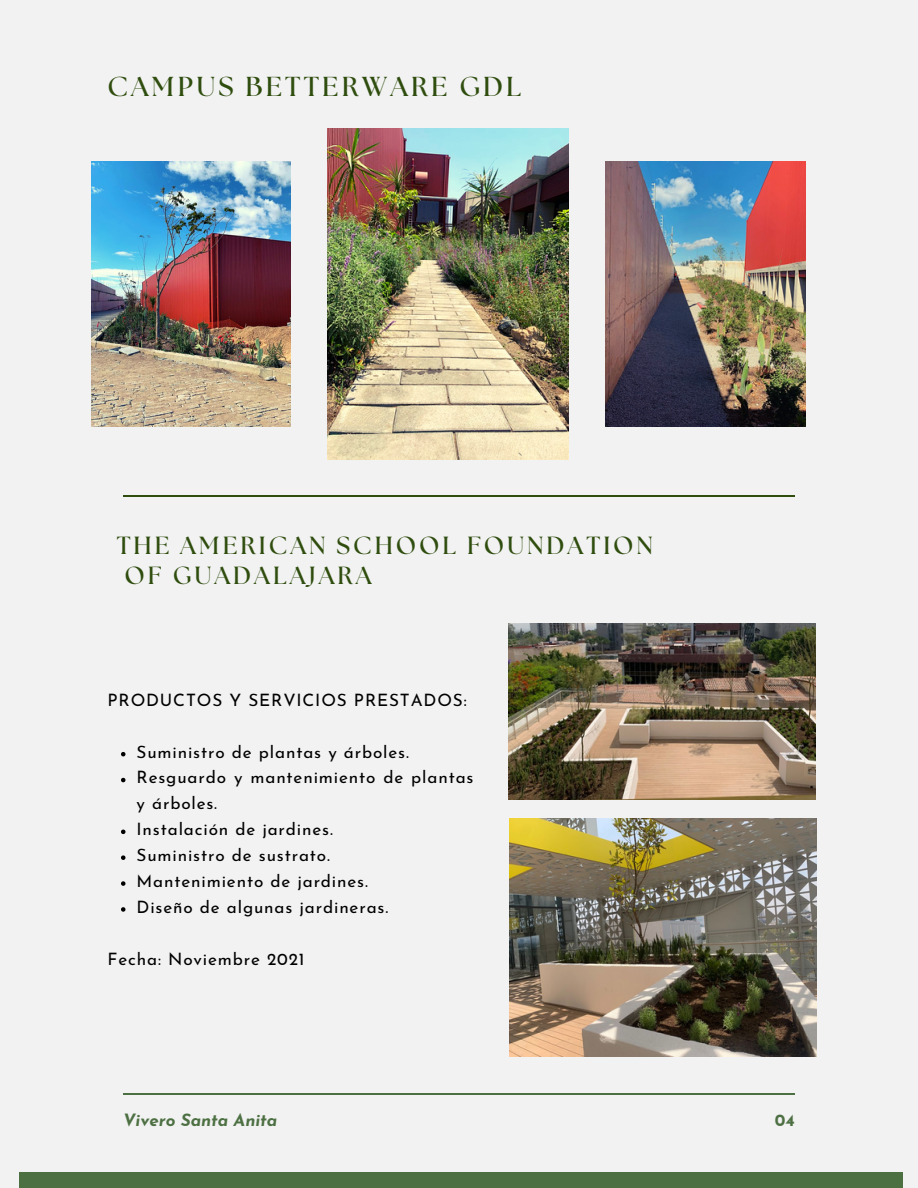
<style>
.page{position:relative;width:918px;height:1188px;background:#f2f2f2}
.page>*{position:absolute;margin:0;border:0;box-sizing:border-box;transform-origin:0 0}
.t1{font:700 27.45px "The Seasons";letter-spacing:.115em;color:#2f4d0e}
.t2{font:700 24.75px/30.3px "The Seasons";letter-spacing:.12em;color:#2f4d0e}
.t3{font:17.1px/25.8px "Josefin Sans";letter-spacing:.05em;color:#000}
.t4{font:italic 700 16.95px "Josefin Sans";color:#4d7043}
.t5{font:700 16.95px "Josefin Sans";color:#4d7043}
</style>
<div class="page">
<hr style="left:123px;top:1093px;width:672px;height:1px;background:#4d7043">
<img style="left:92px;top:161px;width:199px;height:266px">
<img style="left:606px;top:161px;width:199px;height:266px">
<img style="left:328px;top:129px;width:240px;height:331px">
<img style="left:509px;top:624px;width:307px;height:175px">
<img style="left:509px;top:818px;width:307px;height:239px">
<svg style="left:121px;top:752px;width:4px;height:4px"></svg>
<svg style="left:121px;top:778px;width:4px;height:4px"></svg>
<svg style="left:121px;top:830px;width:4px;height:4px"></svg>
<svg style="left:121px;top:855px;width:4px;height:5px"></svg>
<svg style="left:121px;top:881px;width:4px;height:5px"></svg>
<svg style="left:121px;top:907px;width:4px;height:5px"></svg>
<hr style="left:123px;top:495px;width:672px;height:1px;background:#2f4d0e">
<div style="left:19px;top:1172px;width:883px;height:16px;background:#4d7043"></div>
<p class="t1" style="left:107px;top:74px;width:415px">CAMPUS BETTERWARE GDL</p>
<h2 class="t2" style="left:125px;top:531px;width:530px;text-indent:-8px">THE AMERICAN SCHOOL FOUNDATION<br>OF GUADALAJARA</h2>
<p class="t3" style="left:107px;top:689px;width:361px">PRODUCTOS Y SERVICIOS PRESTADOS:</p>
<p class="t3" style="left:137px;top:740px;width:274px">Suministro de plantas y árboles.</p>
<p class="t3" style="left:137px;top:766px;width:339px">Resguardo y mantenimiento de plantas y árboles.</p>
<p class="t3" style="left:137px;top:818px;width:198px">Instalación de jardines.</p>
<p class="t3" style="left:137px;top:844px;width:195px">Suministro de sustrato.</p>
<p class="t3" style="left:137px;top:870px;width:233px">Mantenimiento de jardines.</p>
<p class="t3" style="left:137px;top:896px;width:253px">Diseño de algunas jardineras.</p>
<p class="t3" style="left:107px;top:947px;width:199px">Fecha: Noviembre 2021</p>
<h3 class="t4" style="left:123px;top:1114px;width:156px">Vivero Santa Anita</h3>
<p class="t5" style="left:775px;top:1114px;width:22px">04</p>
</div>
